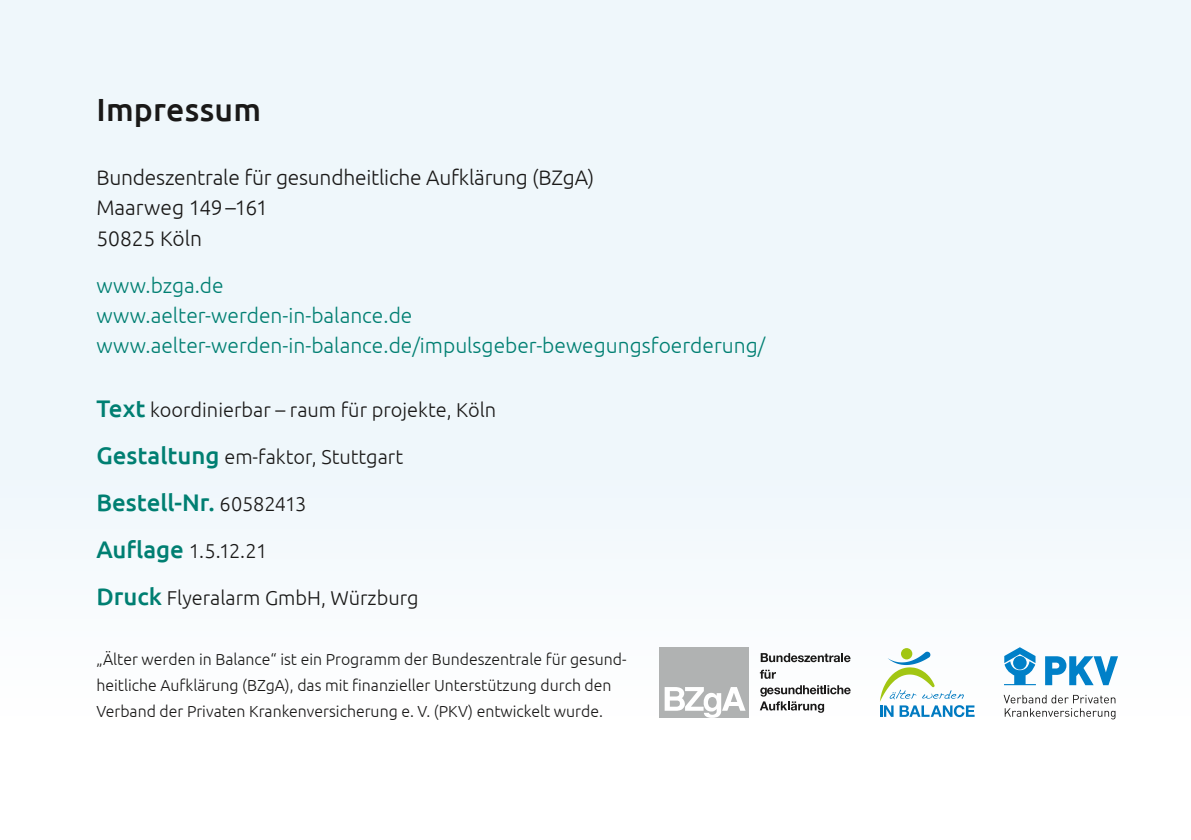
<style>
.page{position:relative;width:1191px;height:840px;background:#fff}
.page>*{position:absolute;margin:0;border:0;box-sizing:border-box;transform-origin:0 0}
.t1{font:500 32px "Ubuntu";letter-spacing:.005em;color:#1a1918}
.t2{font:500 24px "Ubuntu";color:#007f72}
.t3{font:300 21px/30px "Ubuntu";color:#007f72}
.t4{font:300 21px/30px "Ubuntu";letter-spacing:-.01em;color:#1a1918}
.t5{font:300 20px "Ubuntu";color:#1a1918}
.t6{font:300 16px/26px "Ubuntu";color:#1a1918}
.s1{font-weight:500;font-size:24px;color:#007f72}
.s2{font-weight:300;font-size:20px;color:#1a1918}
</style>
<div class="page">
<div style="left:0;top:0;width:1191px;height:839px;background:linear-gradient(to right,#f4f9fc,#f3f9fc)"></div>
<div style="left:659px;top:646px;width:90px;height:70px;background:#b0b2b2"></div>
<svg style="left:664px;top:687px;width:81px;height:29px"></svg>
<svg style="left:759px;top:684px;width:91px;height:28px"></svg>
<svg style="left:760px;top:669px;width:16px;height:9px"></svg>
<svg style="left:760px;top:652px;width:90px;height:9px"></svg>
<svg style="left:1003px;top:694px;width:112px;height:25px"></svg>
<svg style="left:1045px;top:656px;width:73px;height:28px"></svg>
<svg style="left:1004px;top:646px;width:32px;height:38px"></svg>
<svg style="left:901px;top:647px;width:11px;height:12px"></svg>
<svg style="left:880px;top:651px;width:94px;height:65px"></svg>
<h1 class="t1" style="left:96px;top:90px;width:166px">Impressum</h1>
<h3 class="t4" style="left:96px;top:162px;width:499px">Bundeszentrale für gesundheitliche Aufklärung (BZgA)<br>Maarweg 149–161<br>50825 Köln</h3>
<h3 class="t3" style="left:96px;top:269px;width:670px">www.bzga.de<br>www.aelter-werden-in-balance.de www.aelter-werden-in-balance.de/impulsgeber--bewegungsfoerderung/</h3>
<p class="t5" style="left:96px;top:397px;width:401px"><span class="s1">Text</span> koordinierbar – raum für projekte, Köln</p>
<p class="t5" style="left:96px;top:444px;width:308px"><span class="s1">Gestaltung</span> em-faktor, Stuttgart</p>
<h2 class="t2" style="left:96px;top:487px;width:211px">Bestell-Nr. <span class="s2">60582413</span></h2>
<p class="t5" style="left:96px;top:538px;width:173px"><span class="s1">Auflage</span> 1.5.12.21</p>
<p class="t5" style="left:96px;top:585px;width:324px"><span class="s1">Druck</span> Flyeralarm GmbH, Würzburg</p>
<p class="t6" style="left:96px;top:645px;width:531px">„Älter werden in Balance“ ist ein Programm der Bundeszentrale für gesund&shy;heitliche Aufklärung (BZgA), das mit finanzieller Unterstützung durch den<br>Verband der Privaten Krankenversicherung e. V. (PKV) entwickelt wurde.</p>
</div>
